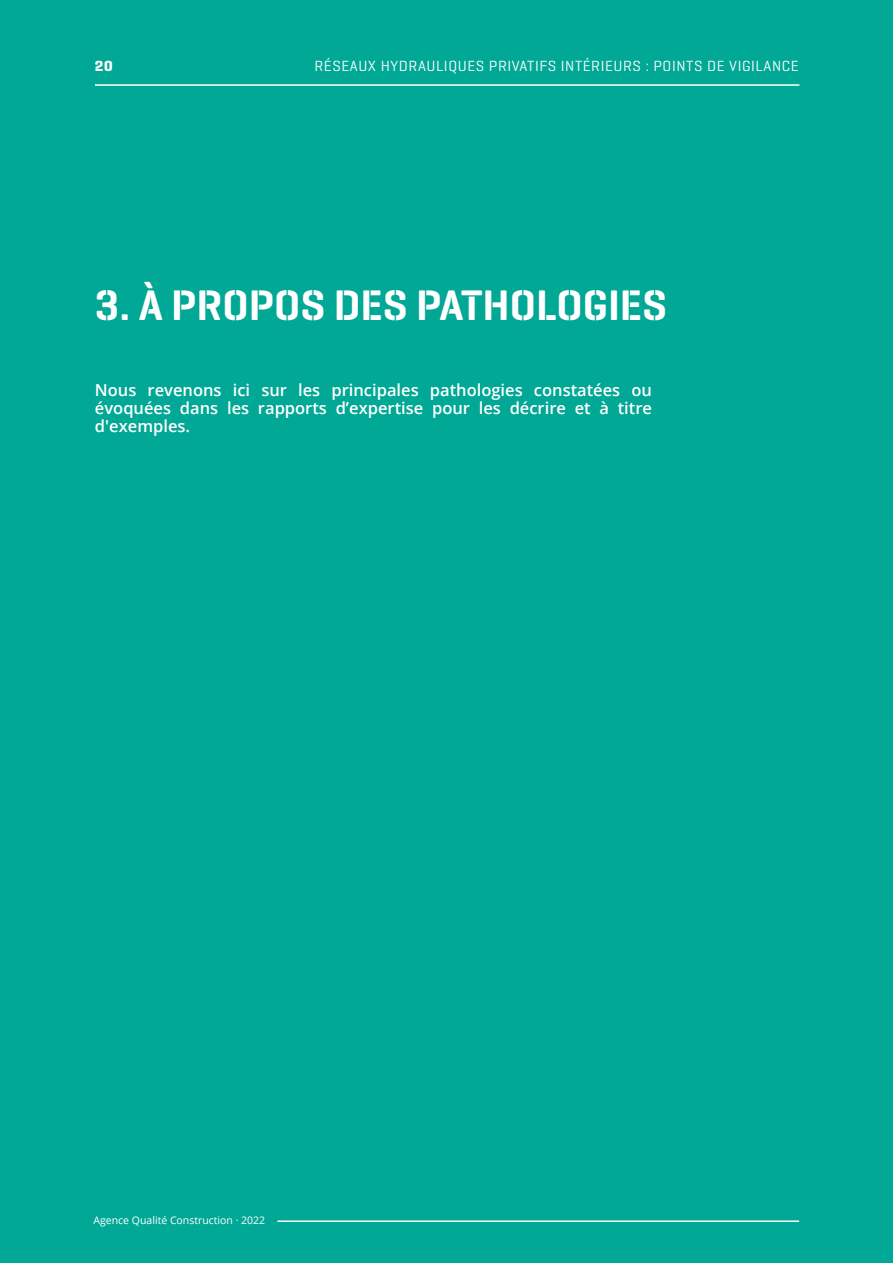
<style>
.page{position:relative;width:893px;height:1263px;background:#00a895}
.page>*{position:absolute;margin:0;border:0;box-sizing:border-box;transform-origin:0 0}
.Titre_Section_1__2{font:600 43.5px "Geogrotesque Stencil B";color:#fff}
.Texte_Section_copie{font:600 16.5px/18px "Open Sans";color:#fff;text-align:justify}
.t1{font:15px "Geogrotesque Stencil A";letter-spacing:.04em;color:#fff}
.t2{font:700 15px "Geogrotesque Stencil A";color:#fff}
.t3{font:10.5px "Open Sans";color:#fff}
</style>
<div class="page">
<hr style="left:95px;top:84px;width:704px;height:2px;background:#fff">
<hr style="left:277px;top:1220px;width:522px;height:2px;background:#fff">
<p class="t2" style="left:95px;top:56px;width:19px">20</p>
<p class="t1" style="left:315px;top:56px;width:485px">RÉSEAUX HYDRAULIQUES PRIVATIFS INTÉRIEURS : POINTS DE VIGILANCE</p>
<p class="Titre_Section_1__2" style="left:95px;top:278px;width:574px">3. À PROPOS DES PATHOLOGIES</p>
<p class="Texte_Section_copie" style="left:95px;top:381px;width:559px">Nous revenons ici sur les principales pathologies constatées ou évoquées dans les rapports d’expertise pour les décrire et à titre d'exemples.</p>
<p class="t3" style="left:94px;top:1213px;width:173px">Agence Qualité Construction · 2022</p>
</div>
